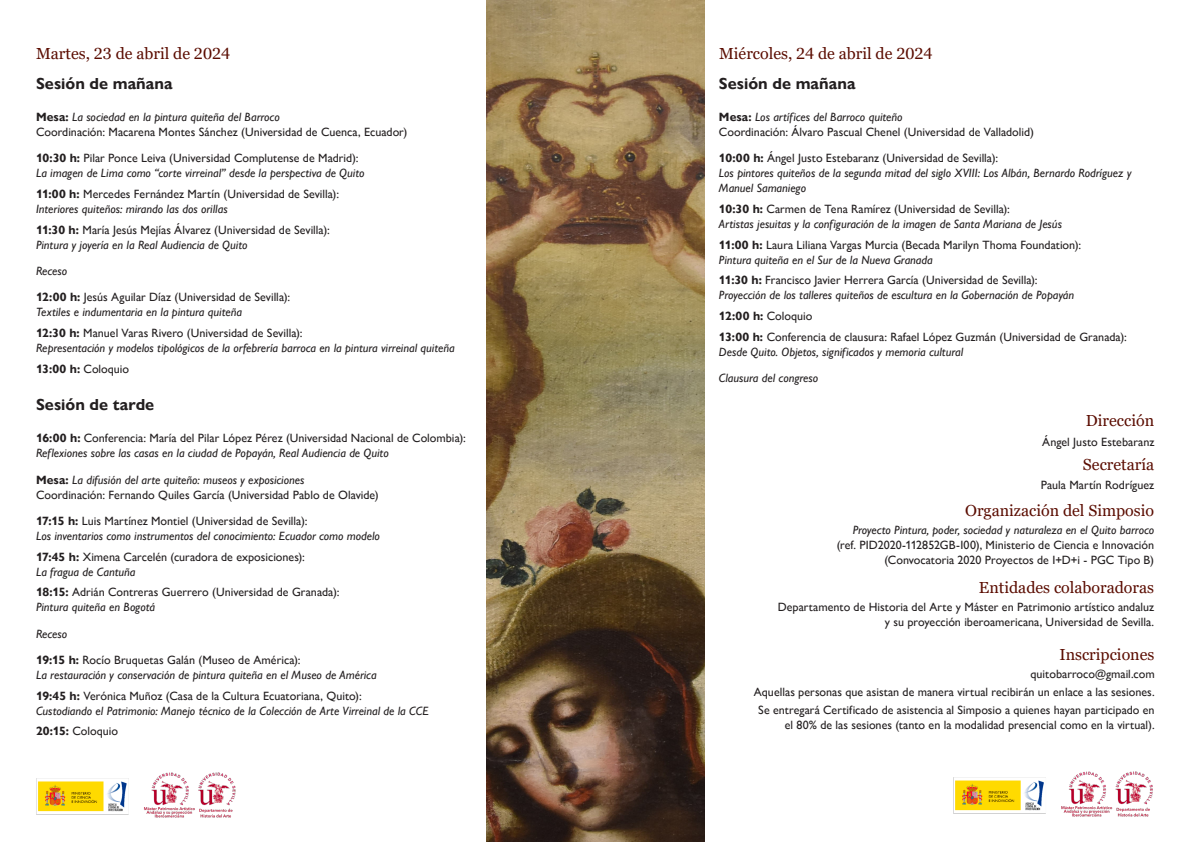
<style>
.page{position:relative;width:1191px;height:842px;background:#fff}
.page>*{position:absolute;margin:0;border:0;box-sizing:border-box;transform-origin:0 0}
.t1{font:16px "Georgia Pro";color:#5b0d02}
.t2{font:700 16px "Gill Sans Nova";color:#231f20}
.t3{font:12px/15px "Gill Sans Nova";color:#231f20;text-align:right}
.t4{font:italic 12px/15px "Gill Sans Nova";letter-spacing:-.005em;color:#231f20}
.s1{font-weight:700;font-style:normal}
.s2{font-weight:700}
</style>
<div class="page">
<img style="left:36px;top:0;width:451px;height:826px">
<img style="left:953px;top:771px;width:200px;height:46px">
<img style="left:487px;top:0;width:217px;height:842px">
<p class="t1" style="left:36px;top:44px;width:195px">Martes, 23 de abril de 2024</p>
<p class="t2" style="left:36px;top:74px;width:138px">Sesión de mañana</p>
<p class="t4" style="left:36px;top:109px;width:245px"><span class="s1">Mesa:</span> La sociedad en la pintura quiteña del Barroco</p>
<p class="t3" style="left:36px;top:124px;width:373px">Coordinación: Macarena Montes Sánchez (Universidad de Cuenca, Ecuador)</p>
<p class="t3" style="left:36px;top:151px;width:324px"><span class="s2">10:30 h:</span> Pilar Ponce Leiva (Universidad Complutense de Madrid):</p>
<p class="t4" style="left:36px;top:166px;width:330px">La imagen de Lima como “corte virreinal” desde la perspectiva de Quito</p>
<p class="t3" style="left:36px;top:186px;width:304px"><span class="s2">11:00 h:</span> Mercedes Fernández Martín (Universidad de Sevilla):</p>
<p class="t4" style="left:36px;top:201px;width:193px">Interiores quiteños: mirando las dos orillas</p>
<p class="t3" style="left:36px;top:222px;width:295px"><span class="s2">11:30 h:</span> María Jesús Mejías Álvarez (Universidad de Sevilla):</p>
<p class="t4" style="left:36px;top:237px;width:213px">Pintura y joyería en la Real Audiencia de Quito</p>
<p class="t4" style="left:36px;top:263px;width:33px">Receso</p>
<p class="t3" style="left:36px;top:290px;width:256px"><span class="s2">12:00 h:</span> Jesús Aguilar Díaz (Universidad de Sevilla):</p>
<p class="t4" style="left:36px;top:305px;width:207px">Textiles e indumentaria en la pintura quiteña</p>
<p class="t3" style="left:36px;top:325px;width:268px"><span class="s2">12:30 h:</span> Manuel Varas Rivero (Universidad de Sevilla):</p>
<p class="t4" style="left:36px;top:340px;width:420px">Representación y modelos tipológicos de la orfebrería barroca en la pintura virreinal quiteña</p>
<p class="t3" style="left:36px;top:361px;width:95px"><span class="s2">13:00 h:</span> Coloquio</p>
<p class="t2" style="left:36px;top:395px;width:120px">Sesión de tarde</p>
<p class="t3" style="left:36px;top:431px;width:431px"><span class="s2">16:00 h:</span> Conferencia: María del Pilar López Pérez (Universidad Nacional de Colombia):</p>
<p class="t4" style="left:36px;top:446px;width:354px">Reflexiones sobre las casas en la ciudad de Popayán, Real Audiencia de Quito</p>
<p class="t4" style="left:36px;top:472px;width:270px"><span class="s1">Mesa:</span> La difusión del arte quiteño: museos y exposiciones</p>
<p class="t3" style="left:36px;top:487px;width:344px">Coordinación: Fernando Quiles García (Universidad Pablo de Olavide)</p>
<p class="t3" style="left:36px;top:513px;width:273px"><span class="s2">17:15 h:</span> Luis Martínez Montiel (Universidad de Sevilla):</p>
<p class="t4" style="left:36px;top:528px;width:345px">Los inventarios como instrumentos del conocimiento: Ecuador como modelo</p>
<p class="t3" style="left:36px;top:549px;width:270px"><span class="s2">17:45 h:</span> Ximena Carcelén (curadora de exposiciones):</p>
<p class="t4" style="left:36px;top:564px;width:101px">La fragua de Cantuña</p>
<p class="t3" style="left:36px;top:585px;width:305px"><span class="s2">18:15:</span> Adrián Contreras Guerrero (Universidad de Granada):</p>
<p class="t4" style="left:36px;top:600px;width:121px">Pintura quiteña en Bogotá</p>
<p class="t4" style="left:36px;top:626px;width:33px">Receso</p>
<p class="t3" style="left:36px;top:652px;width:266px"><span class="s2">19:15 h:</span> Rocío Bruquetas Galán (Museo de América):</p>
<p class="t4" style="left:36px;top:667px;width:342px">La restauración y conservación de pintura quiteña en el Museo de América</p>
<p class="t3" style="left:36px;top:688px;width:327px"><span class="s2">19:45 h:</span> Verónica Muñoz (Casa de la Cultura Ecuatoriana, Quito):</p>
<p class="t4" style="left:36px;top:703px;width:394px">Custodiando el Patrimonio: Manejo técnico de la Colección de Arte Virreinal de la CCE</p>
<p class="t3" style="left:36px;top:724px;width:84px"><span class="s2">20:15:</span> Coloquio</p>
<p class="t1" style="left:719px;top:44px;width:215px">Miércoles, 24 de abril de 2024</p>
<p class="t2" style="left:719px;top:74px;width:138px">Sesión de mañana</p>
<p class="t4" style="left:719px;top:109px;width:185px"><span class="s1">Mesa:</span> Los artífices del Barroco quiteño</p>
<p class="t3" style="left:719px;top:124px;width:317px">Coordinación: Álvaro Pascual Chenel (Universidad de Valladolid)</p>
<p class="t3" style="left:719px;top:151px;width:281px"><span class="s2">10:00 h:</span> Ángel Justo Estebaranz (Universidad de Sevilla):</p>
<p class="t4" style="left:719px;top:166px;width:414px">Los pintores quiteños de la segunda mitad del siglo XVIII: Los Albán, Bernardo Rodríguez y<br>Manuel Samaniego</p>
<p class="t3" style="left:719px;top:201px;width:292px"><span class="s2">10:30 h:</span> Carmen de Tena Ramírez (Universidad de Sevilla):</p>
<p class="t4" style="left:719px;top:216px;width:344px">Artistas jesuitas y la configuración de la imagen de Santa Mariana de Jesús</p>
<p class="t3" style="left:719px;top:237px;width:364px"><span class="s2">11:00 h:</span> Laura Liliana Vargas Murcia (Becada Marilyn Thoma Foundation):</p>
<p class="t4" style="left:719px;top:252px;width:215px">Pintura quiteña en el Sur de la Nueva Granada</p>
<p class="t3" style="left:719px;top:273px;width:320px"><span class="s2">11:30 h:</span> Francisco Javier Herrera García (Universidad de Sevilla):</p>
<p class="t4" style="left:719px;top:288px;width:357px">Proyección de los talleres quiteños de escultura en la Gobernación de Popayán</p>
<p class="t3" style="left:719px;top:308px;width:95px"><span class="s2">12:00 h:</span> Coloquio</p>
<p class="t3" style="left:719px;top:329px;width:409px"><span class="s2">13:00 h:</span> Conferencia de clausura: Rafael López Guzmán (Universidad de Granada):</p>
<p class="t4" style="left:719px;top:344px;width:246px">Desde Quito. Objetos, significados y memoria cultural</p>
<p class="t4" style="left:719px;top:370px;width:101px">Clausura del congreso</p>
<p class="t1" style="left:1085px;top:411px;width:70px">Dirección</p>
<p class="t3" style="left:1042px;top:434px;width:114px">Ángel Justo Estebaranz</p>
<p class="t1" style="left:1083px;top:455px;width:73px">Secretaría</p>
<p class="t3" style="left:1040px;top:477px;width:115px">Paula Martín Rodríguez</p>
<p class="t1" style="left:965px;top:501px;width:190px">Organización del Simposio</p>
<p class="t4" style="left:852px;top:522px;width:303px">Proyecto Pintura, poder, sociedad y naturaleza en el Quito barroco</p>
<p class="t3" style="left:836px;top:538px;width:319px">(ref. PID2020-112852GB-I00), Ministerio de Ciencia e Innovación</p>
<p class="t3" style="left:884px;top:553px;width:271px">(Convocatoria 2020 Proyectos de I+D+i - PGC Tipo B)</p>
<p class="t1" style="left:979px;top:578px;width:177px">Entidades colaboradoras</p>
<p class="t3" style="left:777px;top:600px;width:378px">Departamento de Historia del Arte y Máster en Patrimonio artístico andaluz y su proyección iberoamericana, Universidad de Sevilla.</p>
<p class="t1" style="left:1059px;top:646px;width:96px">Inscripciones</p>
<p class="t3" style="left:1030px;top:666px;width:126px">quitobarroco@gmail.com</p>
<p class="t3" style="left:754px;top:684px;width:402px">Aquellas personas que asistan de manera virtual recibirán un enlace a las sesiones.</p>
<p class="t3" style="left:758px;top:702px;width:398px">Se entregará Certificado de asistencia al Simposio a quienes hayan participado en el 80% de las sesiones (tanto en la modalidad presencial como en la virtual).</p>
</div>
